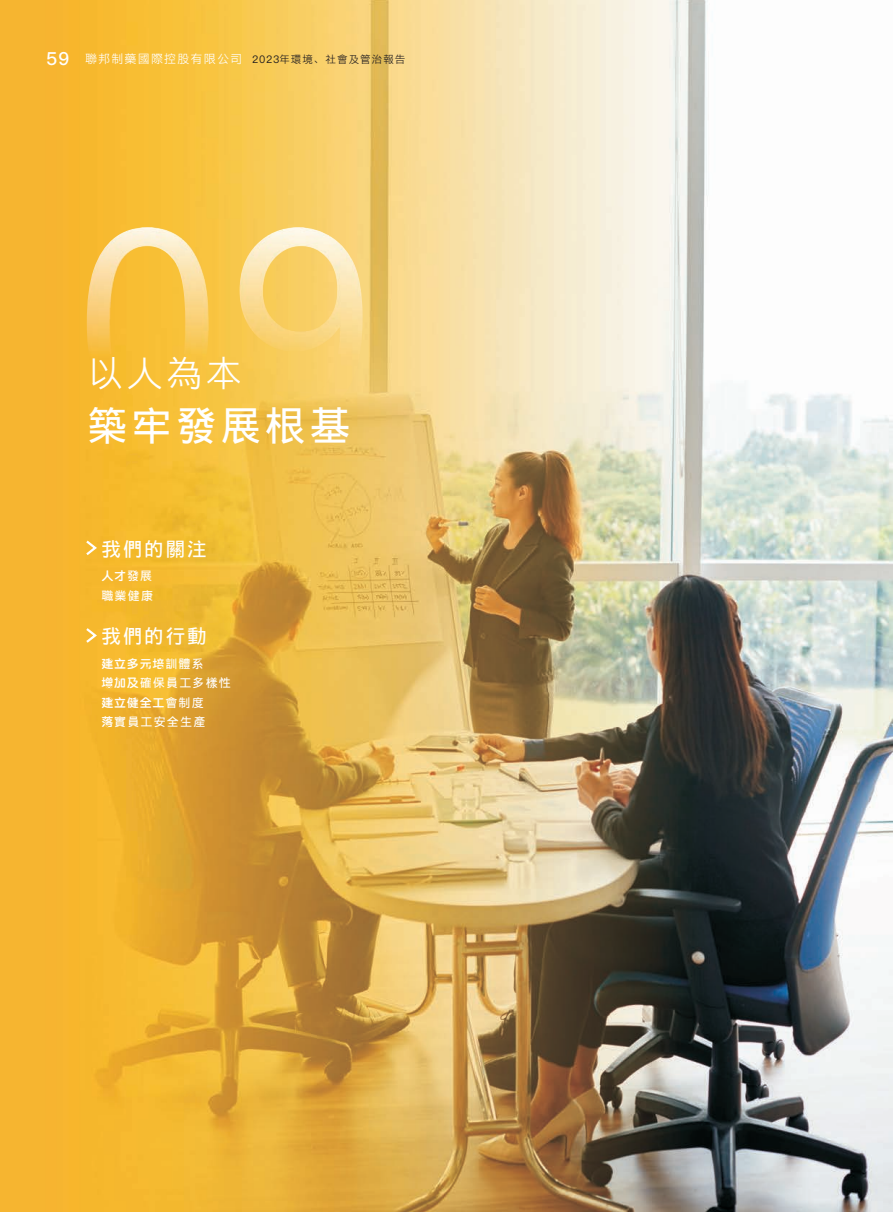
<style>
.page{position:relative;width:893px;height:1212px;background:#fff}
.page>*{position:absolute;margin:0;border:0;box-sizing:border-box;transform-origin:0 0}
.t1{font:40.5px "DF Hei W5 A";letter-spacing:.1em;color:#fff}
.t2{font:36px "DF Hei W3 A";color:#fff}
.t3{font:19.5px "DF Hei W5 A";letter-spacing:.1em;color:#fff}
.t4{font:12px "DF Hei W3 A";letter-spacing:.1em;color:#fff}
.t5{font:12px "DF Hei W5 A";letter-spacing:.1em;color:#fff}
.t6{font:12px "DF Round Pipe SC24 W8";letter-spacing:.065em;color:#fff}
.s1{font-family:"DF King Gothic SC24";font-weight:500;font-size:18px}
.s2{font-family:"DF King Gothic SC24";font-size:10.5px;color:#231f20}
.s3{font-size:10.5px;color:#231f20}
.s4{font-family:"DF Hei W5 A"}
.s5{font-family:"DF Round Pipe SC24 W8"}
</style>
<div class="page">
<img style="left:0;top:0;width:893px;height:1212px">
<img style="left:87px;top:227px;width:276px;height:191px">
<svg style="left:84px;top:626px;width:15px;height:19px"></svg>
<svg style="left:84px;top:538px;width:15px;height:19px"></svg>
<p class="t4" style="left:47px;top:53px;width:360px"><span class="s1">59</span> 聯邦制藥國際控股有限公司 <span class="s2">2023</span><span class="s3">年環境、社會及管治報告</span></p>
<h2 class="t2" style="left:87px;top:355px;width:156px">以人為本</h2>
<h1 class="t1" style="left:87px;top:405px;width:265px">築牢發展根基</h1>
<h3 class="t3" style="left:101px;top:539px;width:107px">我們的關注</h3>
<p class="t6" style="left:101px;top:570px;width:52px">人才<span class="s4">發展</span></p>
<p class="t5" style="left:101px;top:589px;width:53px">職業健康</p>
<h3 class="t3" style="left:101px;top:626px;width:107px">我們的行動</h3>
<p class="t6" style="left:101px;top:658px;width:104px">建立多元培<span class="s4">訓體系</span></p>
<p class="t5" style="left:101px;top:677px;width:131px"><span class="s5">增加及</span>確保員工多樣性</p>
<p class="t6" style="left:101px;top:696px;width:104px">建立健全工<span class="s4">會制度</span></p>
<p class="t5" style="left:101px;top:715px;width:105px"><span class="s5">落</span>實員工安全生產</p>
</div>
